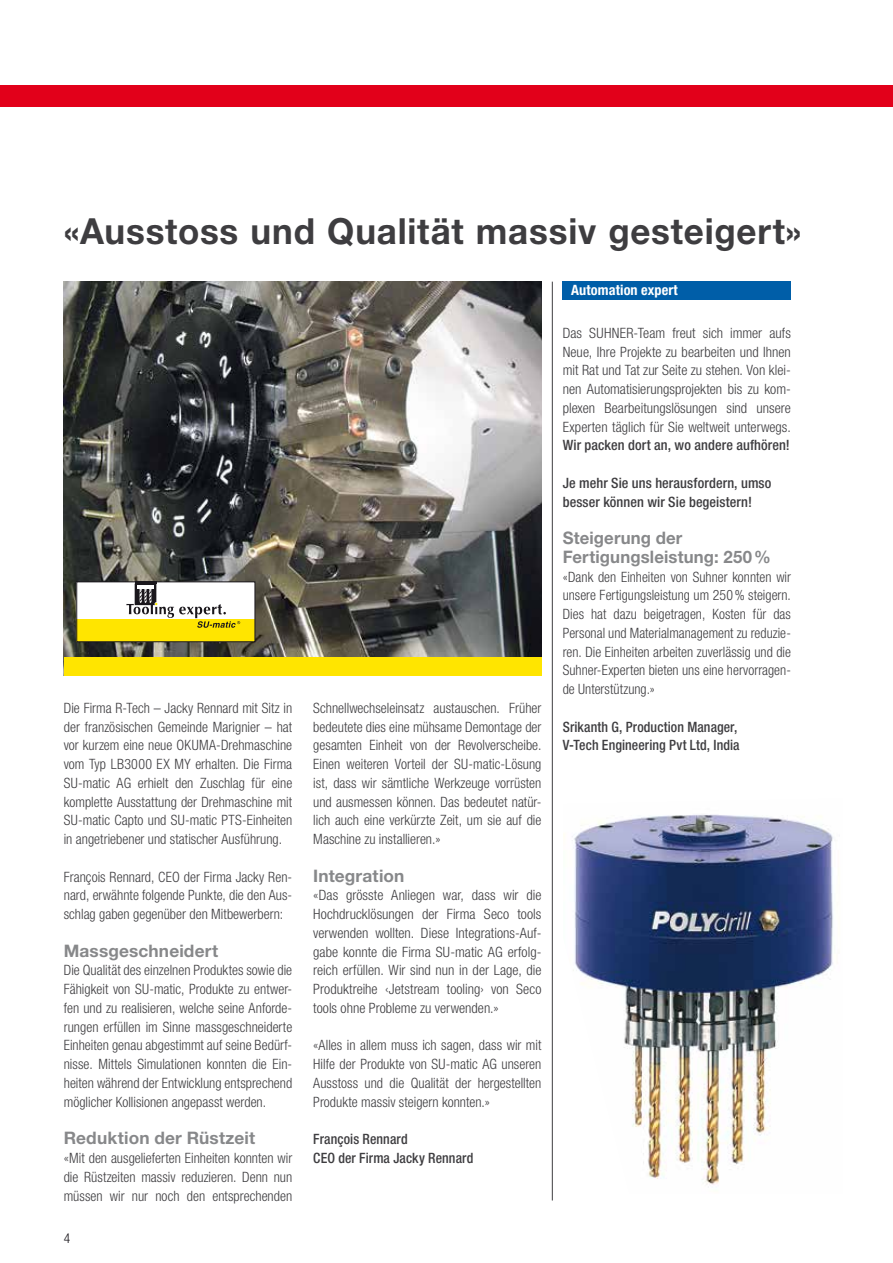
<style>
.page{position:relative;width:893px;height:1263px;background:#fff}
.page>*{position:absolute;margin:0;border:0;box-sizing:border-box;transform-origin:0 0}
.t1{font:700 36px "Helvetica Neue LT Std";letter-spacing:.025em;color:#3e3d40}
.t2{font:700 17.25px/18.8px "Helvetica Neue LT Std";letter-spacing:.01em;color:#87888a}
.t3{font:300 condensed 14.25px/18.8px "Helvetica Neue LT Std";color:#3e3d40;text-align:justify}
.t4{font:500 condensed 14.25px/18.8px "Helvetica Neue LT Std";letter-spacing:.005em;color:#3e3d40}
.t5{font:700 condensed 14.25px "Helvetica Neue LT Std";letter-spacing:.01em;color:#fff}
.t6{font:300 condensed 13.5px "Helvetica Neue LT Std";color:#1a171c}
</style>
<div class="page">
<img style="left:64px;top:282px;width:477px;height:375px">
<div style="left:563px;top:281px;width:228px;height:19px;background:#005ea8"></div>
<img style="left:563px;top:814px;width:270px;height:371px">
<hr style="left:552px;top:282px;width:1px;height:918px;background:#3e3d40">
<div style="left:77px;top:582px;width:178px;height:60px;background:#fff"></div>
<div style="left:77px;top:619px;width:178px;height:23px;background:#ffe500"></div>
<svg style="left:126px;top:584px;width:114px;height:44px"></svg>
<div style="left:77px;top:582px;width:178px;height:60px;border:1px solid #1a171c"></div>
<div style="left:64px;top:657px;width:477px;height:18px;background:#ffe500"></div>
<div style="left:0;top:85px;width:893px;height:21px;background:#e2001a"></div>
<h1 class="t1" style="left:64px;top:209px;width:739px">«Ausstoss und Qualität massiv gesteigert»</h1>
<p class="t3" style="left:64px;top:698px;width:230px">Die Firma R-Tech – Jacky Rennard mit Sitz in der französischen Gemeinde Marignier – hat vor kurzem eine neue OKUMA-Drehmaschine vom Typ LB3000 EX MY erhalten. Die Firma SU-matic AG erhielt den Zuschlag für eine komplette Ausstattung der Drehmaschine mit SU-matic Capto und SU-matic PTS-Einheiten in angetriebener und statischer Ausführung.</p>
<p class="t3" style="left:64px;top:867px;width:230px">François Rennard, CEO der Firma Jacky Ren&shy;nard, erwähnte folgende Punkte, die den Aus&shy;schlag gaben gegenüber den Mitbewerbern:</p>
<p class="t2" style="left:64px;top:941px;width:156px">Massgeschneidert</p>
<p class="t3" style="left:64px;top:961px;width:230px">Die Qualität des einzelnen Produktes sowie die Fähigkeit von SU-matic, Produkte zu entwer&shy;fen und zu realisieren, welche seine Anforde&shy;rungen erfüllen im Sinne massgeschneiderte Einheiten genau abgestimmt auf seine Bedürf&shy;nisse. Mittels Simulationen konnten die Ein&shy;heiten während der Entwicklung entsprechend möglicher Kollisionen angepasst werden.</p>
<p class="t2" style="left:64px;top:1128px;width:193px">Reduktion der Rüstzeit</p>
<p class="t3" style="left:64px;top:1148px;width:230px">«Mit den ausgelieferten Einheiten konnten wir die Rüstzeiten massiv reduzieren. Denn nun müssen wir nur noch den entsprechenden</p>
<p class="t6" style="left:64px;top:1230px;width:8px">4</p>
<p class="t3" style="left:313px;top:698px;width:230px">Schnellwechseleinsatz austauschen. Früher bedeutete dies eine mühsame Demontage der gesamten Einheit von der Revolverscheibe.<br>Einen weiteren Vorteil der SU-matic-Lösung ist, dass wir sämtliche Werkzeuge vorrüsten und ausmessen können. Das bedeutet natür&shy;lich auch eine verkürzte Zeit, um sie auf die Maschine zu installieren.»</p>
<p class="t2" style="left:313px;top:866px;width:93px">Integration</p>
<p class="t3" style="left:313px;top:886px;width:230px">«Das grösste Anliegen war, dass wir die Hochdrucklösungen der Firma Seco tools verwenden wollten. Diese Integrations-Auf&shy;gabe konnte die Firma SU-matic AG erfolg&shy;reich erfüllen. Wir sind nun in der Lage, die Produktreihe ‹Jetstream tooling› von Seco tools ohne Probleme zu verwenden.»</p>
<p class="t3" style="left:313px;top:1036px;width:230px">«Alles in allem muss ich sagen, dass wir mit Hilfe der Produkte von SU-matic AG unseren Ausstoss und die Qualität der hergestellten Produkte massiv steigern konnten.»</p>
<p class="t4" style="left:313px;top:1129px;width:162px">François Rennard<br>CEO der Firma Jacky Rennard</p>
<p class="t5" style="left:571px;top:282px;width:108px">Automation expert</p>
<p class="t3" style="left:563px;top:323px;width:230px">Das SUHNER-Team freut sich immer aufs Neue, Ihre Projekte zu bearbeiten und Ihnen mit Rat und Tat zur Seite zu stehen. Von klei&shy;nen Automatisierungsprojekten bis zu kom&shy;plexen Bearbeitungslösungen sind unsere Experten täglich für Sie weltweit unterwegs.</p>
<p class="t4" style="left:563px;top:436px;width:229px">Wir packen dort an, wo andere aufhören!</p>
<p class="t4" style="left:563px;top:473px;width:210px">Je mehr Sie uns herausfordern, umso besser können wir Sie begeistern!</p>
<p class="t2" style="left:563px;top:528px;width:210px">Steigerung der<br>Fertigungsleistung: 250%</p>
<p class="t3" style="left:563px;top:567px;width:230px">«Dank den Einheiten von Suhner konnten wir unsere Fertigungsleistung um 250% steigern.<br>Dies hat dazu beigetragen, Kosten für das Personal und Materialmanagement zu reduzie&shy;ren. Die Einheiten arbeiten zuverlässig und die Suhner-Experten bieten uns eine hervorragen&shy;de Unterstützung.»</p>
<p class="t4" style="left:563px;top:717px;width:178px">Srikanth G, Production Manager,<br>V-Tech Engineering Pvt Ltd, India</p>
</div>
